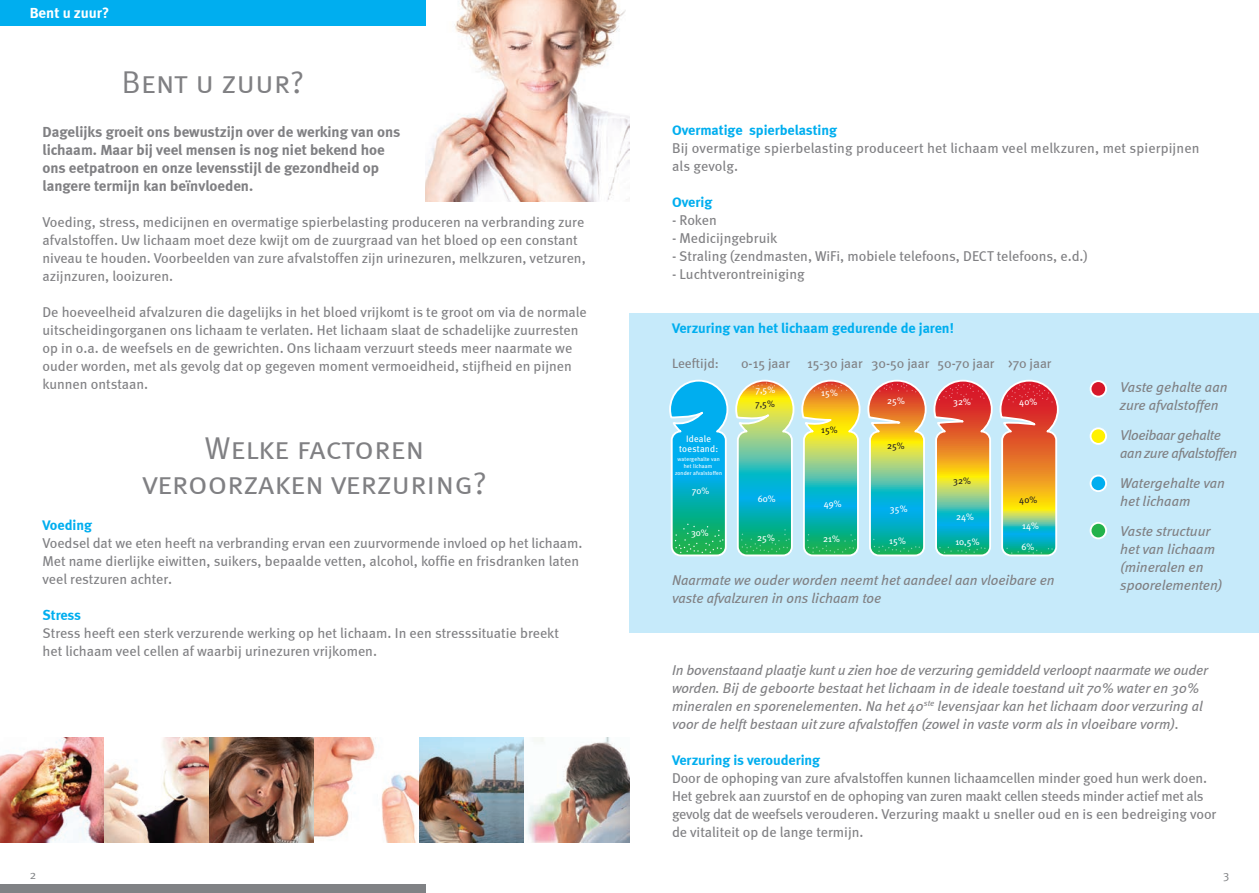
<style>
.page{position:relative;width:1259px;height:893px;background:#fff}
.page>*{position:absolute;margin:0;border:0;box-sizing:border-box;transform-origin:0 0}
.t1{font:31.5px "Meta Normal Caps";color:#808083}
.t2{font:700 15px/18px "Meta";color:#808083}
.t3{font:700 15px "Meta";color:#fff}
.t4{font:14.25px/18px "Meta";color:#808083}
.t5{font:italic 14.25px/18px "Meta";color:#808083}
.t6{font:700 14.25px "Meta";color:#00aeef}
.t7{font:italic 14.25px/18px "Meta";letter-spacing:-.025em;color:#808083}
.t8{font:13.5px "Meta";color:#808083}
.t9{font:12px "Meta Normal Caps";color:#808285}
.t10{font:9.3px "Meta Plus";color:#fff}
.t11{font:9.3px "Meta Plus";color:#231f20}
.t12{font:9.3px/9.9px "Meta Plus";letter-spacing:.02em;color:#fff;text-align:center}
.t13{font:5.55px/6.8px "Meta Plus";letter-spacing:.02em;color:#fff;text-align:center}
</style>
<div class="page">
<img style="left:425px;top:0;width:204px;height:201px">
<div style="left:0;top:0;width:425px;height:26px;background:#00aeef"></div>
<div style="left:0;top:884px;width:425px;height:9px;background:#808285"></div>
<img style="left:0;top:738px;width:629px;height:105px">
<div style="left:629px;top:314px;width:630px;height:319px;background:#c6eafa"></div>
<svg style="left:1090px;top:428px;width:16px;height:16px"></svg>
<div style="left:1089px;top:427px;width:18px;height:18px;border:2px solid #fff;border-radius:50%"></div>
<div style="left:1090px;top:523px;width:16px;height:15px;background:#23b24b;border-radius:50%"></div>
<div style="left:1089px;top:522px;width:18px;height:17px;border:2px solid #fff;border-radius:50%"></div>
<svg style="left:1090px;top:381px;width:16px;height:16px"></svg>
<div style="left:1089px;top:380px;width:18px;height:18px;border:2px solid #fff;border-radius:50%"></div>
<div style="left:1090px;top:476px;width:16px;height:15px;background:#00aeef;border-radius:50%"></div>
<div style="left:1089px;top:475px;width:18px;height:17px;border:2px solid #fff;border-radius:50%"></div>
<svg style="left:669px;top:379px;width:390px;height:178px"></svg>
<p class="t3" style="left:30px;top:4px;width:81px">Bent u zuur?</p>
<p class="t1" style="left:121px;top:64px;width:184px">Bent u zuur?</p>
<p class="t2" style="left:43px;top:122px;width:359px">Dagelijks groeit ons bewustzijn over de werking van ons lichaam. Maar bij veel mensen is nog niet bekend hoe ons eetpatroon en onze levensstijl de gezondheid op langere termijn kan beïnvloeden.</p>
<p class="t4" style="left:43px;top:212px;width:545px">Voeding, stress, medicijnen en overmatige spierbelasting produceren na verbranding zure afvalstoffen. Uw lichaam moet deze kwijt om de zuurgraad van het bloed op een constant niveau te houden. Voorbeelden van zure afvalstoffen zijn urinezuren, melkzuren, vetzuren, azijnzuren, looizuren.</p>
<p class="t4" style="left:43px;top:302px;width:546px">De hoeveelheid afvalzuren die dagelijks in het bloed vrijkomt is te groot om via de normale uitscheidingorganen ons lichaam te verlaten. Het lichaam slaat de schadelijke zuurresten op in o.a. de weefsels en de gewrichten. Ons lichaam verzuurt steeds meer naarmate we ouder worden, met als gevolg dat op gegeven moment vermoeidheid, stijfheid en pijnen kunnen ontstaan.</p>
<p class="t1" style="left:205px;top:430px;width:221px">Welke factoren</p>
<p class="t1" style="left:143px;top:464px;width:345px">veroorzaken verzuring?</p>
<p class="t6" style="left:43px;top:516px;width:51px">Voeding</p>
<p class="t4" style="left:43px;top:533px;width:541px">Voedsel dat we eten heeft na verbranding ervan een zuurvormende invloed op het lichaam.<br>Met name dierlijke eiwitten, suikers, bepaalde vetten, alcohol, koffie en frisdranken laten veel restzuren achter.</p>
<p class="t6" style="left:43px;top:606px;width:40px">Stress</p>
<p class="t4" style="left:43px;top:623px;width:518px">Stress heeft een sterk verzurende werking op het lichaam. In een stresssituatie breekt het lichaam veel cellen af waarbij urinezuren vrijkomen.</p>
<p class="t9" style="left:30px;top:868px;width:8px">2</p>
<p class="t6" style="left:672px;top:122px;width:166px">Overmatige spierbelasting</p>
<p class="t4" style="left:672px;top:139px;width:529px">Bij overmatige spierbelasting produceert het lichaam veel melkzuren, met spierpijnen als gevolg.</p>
<p class="t6" style="left:672px;top:194px;width:42px">Overig</p>
<p class="t4" style="left:672px;top:211px;width:46px">- Roken</p>
<p class="t4" style="left:672px;top:229px;width:107px">- Medicijngebruik</p>
<p class="t4" style="left:672px;top:247px;width:417px">- Straling (zendmasten, WiFi, mobiele telefoons, DECT telefoons, e.d.)</p>
<p class="t4" style="left:672px;top:265px;width:134px">- Luchtverontreiniging</p>
<p class="t6" style="left:672px;top:320px;width:283px">Verzuring van het lichaam gedurende de jaren!</p>
<p class="t8" style="left:672px;top:355px;width:48px">Leeftijd:</p>
<p class="t8" style="left:741px;top:355px;width:50px">0-15 jaar</p>
<p class="t8" style="left:807px;top:355px;width:246px">15-30 jaar 30-50 jaar 50-70 jaar &gt;70 jaar</p>
<p class="t12" style="left:679px;top:434px;width:41px">Ideale toestand:</p>
<p class="t13" style="left:675px;top:456px;width:49px">watergehalte van het lichaam<br>zonder afvalstoffen</p>
<p class="t10" style="left:691px;top:485px;width:19px">70%</p>
<p class="t10" style="left:691px;top:527px;width:19px">30%</p>
<p class="t10" style="left:755px;top:384px;width:21px">7,5%</p>
<p class="t11" style="left:755px;top:398px;width:21px">7,5%</p>
<p class="t10" style="left:757px;top:493px;width:19px">60%</p>
<p class="t10" style="left:757px;top:532px;width:19px">25%</p>
<p class="t10" style="left:821px;top:388px;width:18px">15%</p>
<p class="t11" style="left:821px;top:424px;width:18px">15%</p>
<p class="t10" style="left:824px;top:498px;width:19px">49%</p>
<p class="t10" style="left:823px;top:534px;width:18px">21%</p>
<p class="t10" style="left:887px;top:395px;width:19px">25%</p>
<p class="t11" style="left:887px;top:440px;width:19px">25%</p>
<p class="t10" style="left:890px;top:504px;width:19px">35%</p>
<p class="t10" style="left:889px;top:535px;width:18px">15%</p>
<p class="t10" style="left:953px;top:396px;width:19px">32%</p>
<p class="t11" style="left:953px;top:475px;width:19px">32%</p>
<p class="t10" style="left:956px;top:511px;width:19px">24%</p>
<p class="t10" style="left:955px;top:537px;width:25px">10,5%</p>
<p class="t10" style="left:1019px;top:396px;width:19px">40%</p>
<p class="t11" style="left:1019px;top:495px;width:19px">40%</p>
<p class="t10" style="left:1022px;top:520px;width:18px">14%</p>
<p class="t10" style="left:1021px;top:541px;width:14px">6%</p>
<p class="t5" style="left:672px;top:571px;width:384px">Naarmate we ouder worden neemt het aandeel aan vloeibare en</p>
<p class="t5" style="left:672px;top:589px;width:211px">vaste afvalzuren in ons lichaam toe</p>
<p class="t5" style="left:1120px;top:377px;width:109px">Vaste gehalte aan zure afvalstoffen</p>
<p class="t7" style="left:1120px;top:425px;width:119px">Vloeibaar gehalte aan zure afvalstoffen</p>
<p class="t5" style="left:1120px;top:473px;width:106px">Watergehalte van het lichaam</p>
<p class="t5" style="left:1120px;top:521px;width:96px">Vaste structuur het van lichaam</p>
<p class="t5" style="left:1120px;top:557px;width:104px">(mineralen en spoorelementen)</p>
<p class="t5" style="left:672px;top:661px;width:538px">In bovenstaand plaatje kunt u zien hoe de verzuring gemiddeld verloopt naarmate we ouder worden. Bij de geboorte bestaat het lichaam in de ideale toestand uit 70% water en 30% mineralen en sporenelementen. Na het 40<sup>ste</sup> levensjaar kan het lichaam door verzuring al voor de helft bestaan uit zure afvalstoffen (zowel in vaste vorm als in vloeibare vorm).</p>
<p class="t6" style="left:672px;top:752px;width:150px">Verzuring is veroudering</p>
<p class="t4" style="left:672px;top:769px;width:546px">Door de ophoping van zure afvalstoffen kunnen lichaamcellen minder goed hun werk doen.<br>Het gebrek aan zuurstof en de ophoping van zuren maakt cellen steeds minder actief met als gevolg dat de weefsels verouderen. Verzuring maakt u sneller oud en is een bedreiging voor de vitaliteit op de lange termijn.</p>
<p class="t9" style="left:1223px;top:868px;width:8px">3</p>
</div>
